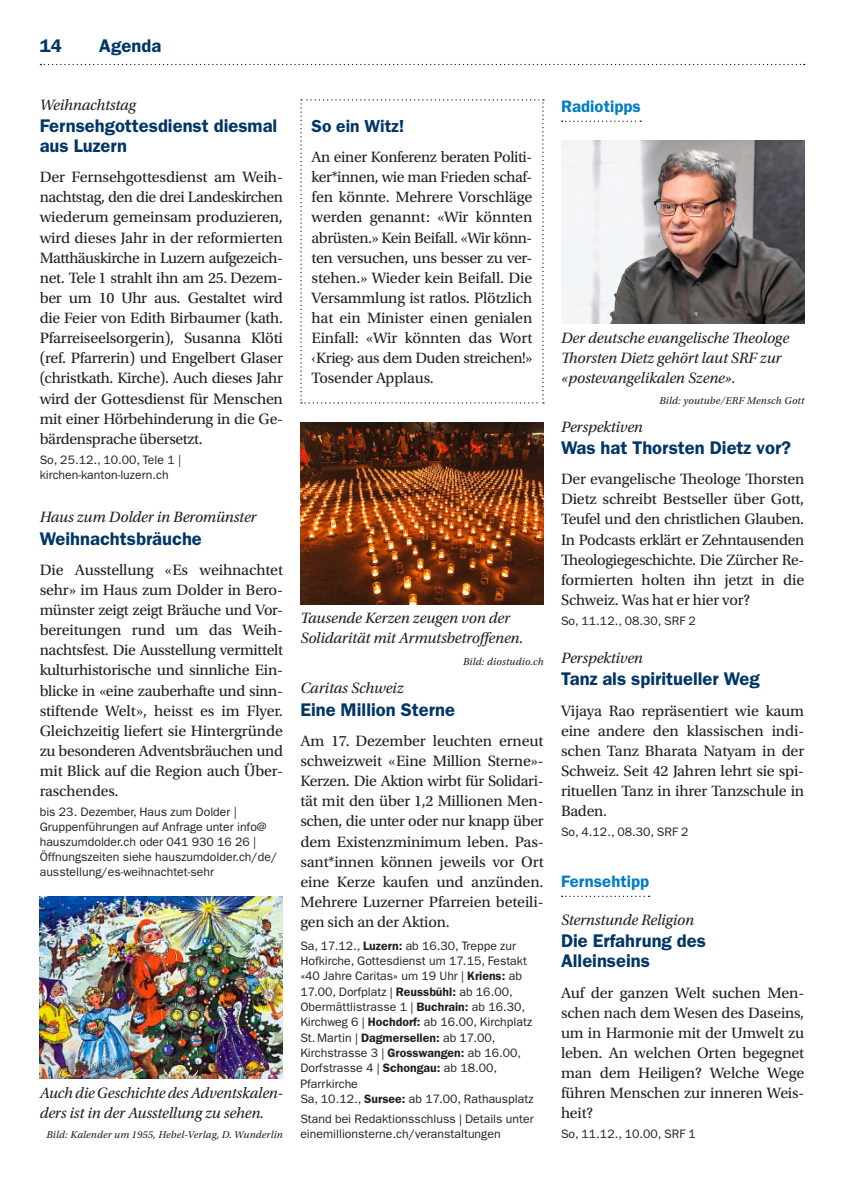
<style>
.page{position:relative;width:844px;height:1191px;background:#fff}
.page>*{position:absolute;margin:0;border:0;box-sizing:border-box;transform-origin:0 0}
.t1{font:600 18.38px/20.1px "ITC Franklin Gothic Std";color:#003667}
.t2{font:600 17.5px "ITC Franklin Gothic Std";color:#003667}
.t3{font:600 16.62px "ITC Franklin Gothic Std";letter-spacing:.005em;color:#007cc2}
.t4{font:15.75px/20.1px "Utopia Std";letter-spacing:-.01em;color:#231f20;text-align:justify}
.t5{font:italic 15.75px/20.1px "Utopia Std";letter-spacing:-.01em;color:#231f20}
.t6{font:12.25px/15.2px "ITC Franklin Gothic Std";color:#231f20}
.t7{font:italic 10.5px "Utopia Std";letter-spacing:.015em;color:#231f20}
.s1{font-weight:600}
.s2{font-family:"Utopia Std";font-style:italic}
</style>
<div class="page">
<svg style="left:561px;top:121px;width:80px;height:1px"></svg>
<svg style="left:561px;top:895px;width:88px;height:2px"></svg>
<img style="left:300px;top:422px;width:243px;height:183px">
<svg style="left:300px;top:99px;width:244px;height:304px"></svg>
<img style="left:40px;top:896px;width:243px;height:182px">
<img style="left:561px;top:140px;width:243px;height:183px">
<svg style="left:40px;top:64px;width:764px;height:1px"></svg>
<p class="t1" style="left:40px;top:36px;width:24px">14</p>
<p class="t1" style="left:99px;top:36px;width:64px">Agenda</p>
<p class="t5" style="left:40px;top:95px;width:98px">Weihnachtstag</p>
<p class="t1" style="left:40px;top:115px;width:239px">Fernsehgottesdienst diesmal aus Luzern</p>
<p class="t4" style="left:40px;top:167px;width:245px">Der Fernsehgottesdienst am Weih&shy;nachtstag, den die drei Landeskirchen wiederum gemeinsam produzieren, wird dieses Jahr in der reformierten Matthäuskirche in Luzern aufgezeich&shy;net. Tele 1 strahlt ihn am 25. Dezem&shy;ber um 10 Uhr aus. Gestaltet wird die Feier von Edith Birbaumer (kath.<br>Pfarreiseelsorgerin), Susanna Klöti (ref. Pfarrerin) und Engelbert Glaser (christkath. Kirche). Auch dieses Jahr wird der Gottesdienst für Menschen mit einer Hörbehinderung in die Ge&shy;bärdensprache übersetzt.</p>
<p class="t6" style="left:40px;top:452px;width:143px">So, 25.12., 10.00, Tele 1 | kirchen-kanton-luzern.ch</p>
<p class="t5" style="left:40px;top:507px;width:218px">Haus zum Dolder in Beromünster</p>
<p class="t1" style="left:40px;top:528px;width:164px">Weihnachtsbräuche</p>
<p class="t4" style="left:40px;top:560px;width:245px">Die Ausstellung «Es weihnachtet sehr» im Haus zum Dolder in Bero&shy;münster zeigt zeigt Bräuche und Vor&shy;bereitungen rund um das Weih&shy;nachtsfest. Die Ausstellung vermittelt kulturhistorische und sinnliche Ein&shy;blicke in «eine zauberhafte und sinn&shy;stiftende Welt», heisst es im Flyer.<br>Gleichzeitig liefert sie Hintergründe zu besonderen Adventsbräuchen und mit Blick auf die Region auch Über&shy;raschendes.</p>
<p class="t6" style="left:40px;top:804px;width:239px">bis 23. Dezember, Haus zum Dolder | Gruppenführungen auf Anfrage unter info@ hauszumdolder.ch oder 041 930 16 26 | Öffnungszeiten siehe hauszumdolder.ch/de/ ausstellung/es-weihnachtet-sehr</p>
<p class="t5" style="left:40px;top:1083px;width:245px">Auch die Geschichte des Adventskalen&shy;ders ist in der Ausstellung zu sehen.</p>
<p class="t7" style="left:46px;top:1129px;width:238px">Bild: Kalender um 1955, Hebel-Verlag, D. Wunderlin</p>
<p class="t2" style="left:311px;top:115px;width:94px">So ein Witz!</p>
<p class="t4" style="left:311px;top:147px;width:222px">An einer Konferenz beraten Politi&shy;ker*innen, wie man Frieden schaf&shy;fen könnte. Mehrere Vorschläge werden genannt: «Wir könnten abrüsten.» Kein Beifall. «Wir könn&shy;ten versuchen, uns besser zu ver&shy;stehen.» Wieder kein Beifall. Die Versammlung ist ratlos. Plötzlich hat ein Minister einen genialen Einfall: «Wir könnten das Wort ‹Krieg› aus dem Duden streichen!» Tosender Applaus.</p>
<p class="t5" style="left:300px;top:608px;width:224px">Tausende Kerzen zeugen von der<br>Solidarität mit Armutsbetroffenen.</p>
<p class="t7" style="left:463px;top:656px;width:82px">Bild: diostudio.ch</p>
<p class="t5" style="left:300px;top:678px;width:105px">Caritas Schweiz</p>
<p class="t1" style="left:300px;top:699px;width:156px">Eine Million Sterne</p>
<p class="t4" style="left:300px;top:731px;width:245px">Am 17. Dezember leuchten erneut schweizweit «Eine Million Sterne»- Kerzen. Die Aktion wirbt für Solidari&shy;tät mit den über 1,2 Millionen Men&shy;schen, die unter oder nur knapp über dem Existenzminimum leben. Pas&shy;sant*innen können jeweils vor Ort eine Kerze kaufen und anzünden.<br>Mehrere Luzerner Pfar reien beteili&shy;gen sich an der Aktion.</p>
<p class="t6" style="left:300px;top:938px;width:234px">Sa, 17.12., <span class="s1">Luzern:</span> ab 16.30, Treppe zur Hofkirche, Gottesdienst um 17.15, Festakt «40 Jahre Caritas» um 19 Uhr <span class="s2">|</span> <span class="s1">Kriens:</span> ab 17.00, Dorfplatz <span class="s2">|</span> <span class="s1">Reussbühl:</span> ab 16.00, Obermättlistrasse 1 <span class="s2">|</span> <span class="s1">Buchrain:</span> ab 16.30, Kirchweg 6 <span class="s2">|</span> <span class="s1">Hochdorf:</span> ab 16.00, Kirchplatz St. Martin <span class="s2">|</span> <span class="s1">Dagmersellen:</span> ab 17.00, Kirchstrasse 3 <span class="s2">|</span> <span class="s1">Grosswangen:</span> ab 16.00, Dorfstrasse 4 <span class="s2">|</span> <span class="s1">Schongau:</span> ab 18.00, Pfarrkirche<br>Sa, 10.12., <span class="s1">Sursee:</span> ab 17.00, Rathausplatz</p>
<p class="t6" style="left:300px;top:1111px;width:235px">Stand bei Redaktionsschluss <span class="s2">|</span> Details unter einemillionsterne.ch/veranstaltungen</p>
<p class="t3" style="left:561px;top:96px;width:81px">Radiotipps</p>
<p class="t5" style="left:561px;top:328px;width:229px">Der deutsche evangelische Theologe<br>Thorsten Dietz gehört laut SRF zur «postevangelikalen Szene».</p>
<p class="t7" style="left:659px;top:394px;width:146px">Bild: youtube/ERF Mensch Gott</p>
<p class="t5" style="left:561px;top:417px;width:83px">Perspektiven</p>
<p class="t1" style="left:561px;top:437px;width:232px">Was hat Thorsten Dietz vor?</p>
<p class="t4" style="left:561px;top:469px;width:245px">Der evangelische Theologe Thorsten Dietz schreibt Bestseller über Gott, Teufel und den christlichen Glauben.<br>In Podcasts erklärt er Zehntausenden Theologiegeschichte. Die Zürcher Re&shy;formierten holten ihn jetzt in die Schweiz. Was hat er hier vor?</p>
<p class="t6" style="left:561px;top:613px;width:136px">So, 11.12., 08.30, SRF 2</p>
<p class="t5" style="left:561px;top:648px;width:83px">Perspektiven</p>
<p class="t1" style="left:561px;top:669px;width:200px">Tanz als spiritueller Weg</p>
<p class="t4" style="left:561px;top:700px;width:245px">Vijaya Rao repräsentiert wie kaum eine andere den klassischen indi&shy;schen Tanz Bharata Natyam in der Schweiz. Seit 42 Jahren lehrt sie spi&shy;rituellen Tanz in ihrer Tanzschule in Baden.</p>
<p class="t6" style="left:561px;top:824px;width:129px">So, 4.12., 08.30, SRF 2</p>
<p class="t3" style="left:561px;top:871px;width:90px">Fernsehtipp</p>
<p class="t5" style="left:561px;top:910px;width:135px">Sternstunde Religion</p>
<p class="t1" style="left:561px;top:930px;width:146px">Die Erfahrung des<br>Alleinseins</p>
<p class="t4" style="left:561px;top:982px;width:245px">Auf der ganzen Welt suchen Men&shy;schen nach dem Wesen des Daseins, um in Harmonie mit der Umwelt zu leben. An welchen Orten begegnet man dem Heiligen? Welche Wege führen Menschen zur inneren Weis&shy;heit?</p>
<p class="t6" style="left:561px;top:1126px;width:136px">So, 11.12., 10.00, SRF 1</p>
</div>
